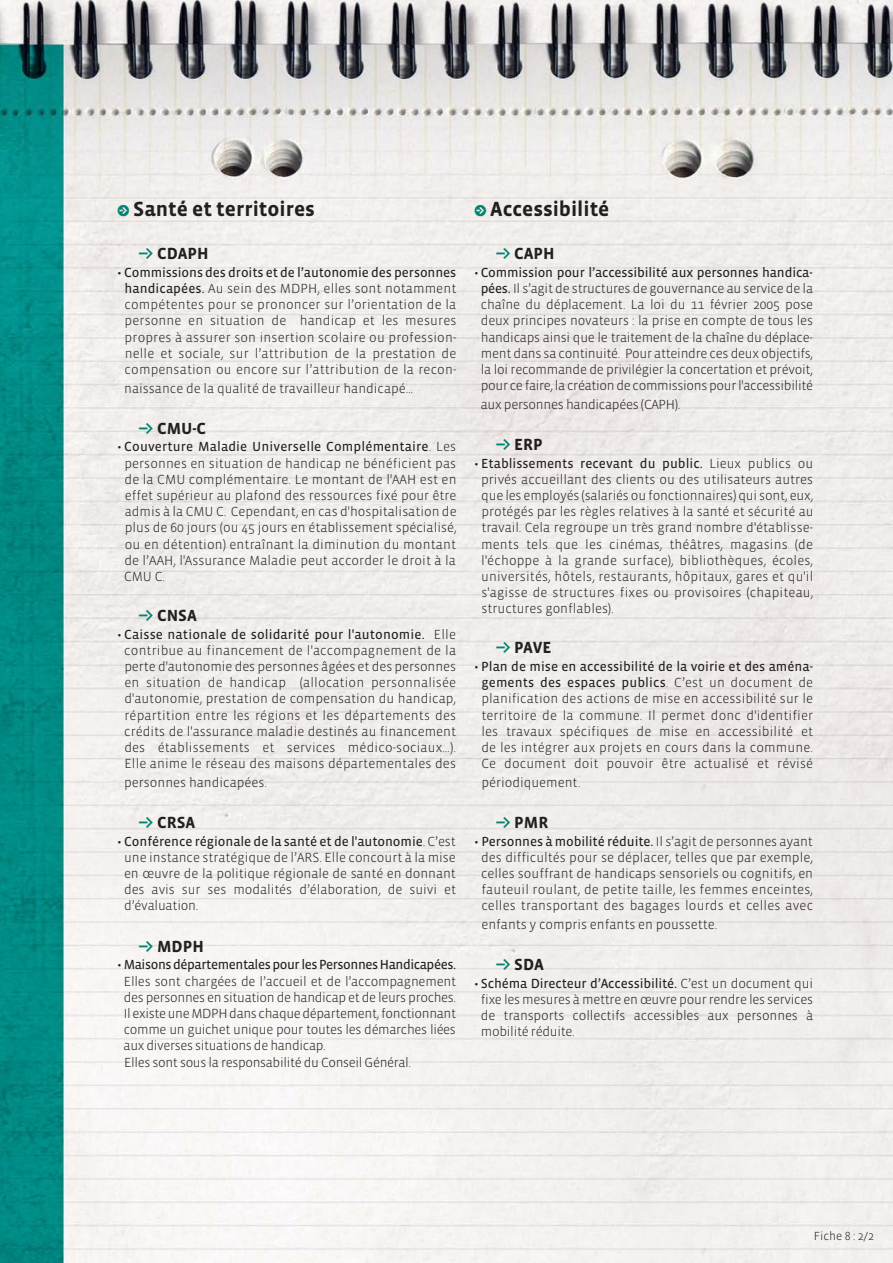
<style>
.page{position:relative;width:893px;height:1263px;background:#fff}
.page>*{position:absolute;margin:0;border:0;box-sizing:border-box;transform-origin:0 0}
.t1{font:700 21px "Vista Sans";color:#231f20}
.t2{font:700 16.5px "Vista Sans";color:#231f20}
.t3{font:300 13.5px/16.2px "Vista Sans";letter-spacing:-.005em;color:#231f20;text-align:justify}
.t4{font:13.5px/16.2px "Vista Sans Reg";letter-spacing:-.005em;color:#231f20;text-align:center}
.t5{font:300 13.5px/16.2px "Vista Sans";letter-spacing:-.025em;color:#231f20}
.t6{font:13.5px "Vista Sans Reg";letter-spacing:-.03em;color:#231f20}
.t7{font:300 12px "Vista Sans";color:#231f20}
.s1{font-family:"Klavika Arrows";font-size:16.5px;color:#008372}
.s2{font-family:"Klavika Arrows";color:#008372}
.s3{font-family:"Vista Sans";font-weight:300}
.s4{font-family:"Vista Sans Reg";font-weight:400}
</style>
<div class="page">
<img style="left:0;top:0;width:893px;height:1263px">
<h1 class="t1" style="left:117px;top:196px;width:199px"><span class="s1">r</span> Santé et territoires</h1>
<p class="t2" style="left:138px;top:244px;width:72px"><span class="s2">J</span> CDAPH</p>
<p class="t4" style="left:117px;top:264px;width:341px"><span class="s3">•</span> Commissions des droits et de l’autonomie des personnes</p>
<p class="t3" style="left:124px;top:280px;width:333px"><span class="s4">handicapées.</span> Au sein des MDPH, elles sont notamment compétentes pour se prononcer sur l’orientation de la personne en situation de handicap et les mesures propres à assurer son insertion scolaire ou profession&shy;nelle et sociale, sur l’attribution de la prestation de compensation ou encore sur l’attribution de la recon-</p>
<p class="t3" style="left:124px;top:380px;width:290px">naissance de la qualité de travailleur handicapé…</p>
<p class="t2" style="left:138px;top:418px;width:69px"><span class="s2">J</span> CMU-C</p>
<p class="t4" style="left:117px;top:439px;width:341px"><span class="s3">•</span> Couverture Maladie Universelle Complémentaire<span class="s3">. Les</span></p>
<p class="t3" style="left:124px;top:455px;width:334px">personnes en situation de handicap ne bénéficient pas de la CMU complémentaire. Le montant de l'AAH est en effet supérieur au plafond des ressources fixé pour être admis à la CMU C. Cependant, en cas d'hospitalisation de plus de 60 jours (ou 45 jours en établissement spécialisé, ou en détention) entraînant la diminution du montant de l’AAH, l'Assurance Maladie peut accorder le droit à la CMU C.</p>
<p class="t2" style="left:138px;top:605px;width:60px"><span class="s2">J</span> CNSA</p>
<p class="t4" style="left:117px;top:626px;width:341px"><span class="s3">•</span> Caisse nationale de solidarité pour l'autonomie. <span class="s3">Elle</span></p>
<p class="t3" style="left:124px;top:642px;width:333px">contribue au financement de l'accompagnement de la perte d'autonomie des personnes âgées et des personnes en situation de handicap (allocation personnalisée d'autonomie, prestation de compensation du handicap, répartition entre les régions et les départements des crédits de l'assurance maladie destinés au financement des établissements et services médico-sociaux…).<br>Elle anime le réseau des maisons départementales des</p>
<p class="t3" style="left:124px;top:774px;width:144px">personnes handicapées.</p>
<p class="t2" style="left:138px;top:812px;width:59px"><span class="s2">J</span> CRSA</p>
<p class="t4" style="left:117px;top:833px;width:340px"><span class="s3">•</span> Conférence régionale de la santé et de l'autonomie<span class="s3">. C’est</span></p>
<p class="t3" style="left:124px;top:849px;width:333px">une instance stratégique de l’ARS. Elle concourt à la mise en œuvre de la politique régionale de santé en donnant des avis sur ses modalités d’élaboration, de suivi et d’évaluation.</p>
<p class="t2" style="left:138px;top:936px;width:67px"><span class="s2">J</span> MDPH</p>
<p class="t6" style="left:117px;top:957px;width:341px"><span class="s3">•</span> Maisons départementales pour les Personnes Handicapées.</p>
<p class="t5" style="left:124px;top:973px;width:334px">Elles sont chargées de l’accueil et de l’accompagnement des personnes en situation de handicap et de leurs proches.<br>Il existe une MDPH dans chaque département, fonctionnant comme un guichet unique pour toutes les démarches liées aux diverses situations de handicap.<br>Elles sont sous la responsabilité du Conseil Général.</p>
<h1 class="t1" style="left:474px;top:196px;width:137px"><span class="s1">r</span> Accessibilité</h1>
<p class="t2" style="left:495px;top:244px;width:61px"><span class="s2">J</span> CAPH</p>
<p class="t4" style="left:474px;top:264px;width:340px"><span class="s3">•</span> Commission pour l’accessibilité aux personnes handica-</p>
<p class="t3" style="left:481px;top:280px;width:334px"><span class="s4">pées.</span> Il s’agit de structures de gouvernance au service de la chaîne du déplacement. La loi du 11 février 2005 pose deux principes novateurs : la prise en compte de tous les handicaps ainsi que le traitement de la chaîne du déplace&shy;ment dans sa continuité. Pour atteindre ces deux objectifs, la loi recommande de privilégier la concertation et prévoit, pour ce faire, la création de commissions pour l'accessibilité</p>
<p class="t3" style="left:481px;top:396px;width:201px">aux personnes handicapées (CAPH).</p>
<p class="t2" style="left:495px;top:434px;width:49px"><span class="s2">J</span> ERP</p>
<p class="t4" style="left:474px;top:455px;width:341px"><span class="s3">•</span> Etablissements recevant du public. <span class="s3">Lieux publics ou</span></p>
<p class="t3" style="left:481px;top:471px;width:334px">privés accueillant des clients ou des utilisateurs autres que les employés (salariés ou fonctionnaires) qui sont, eux, protégés par les règles relatives à la santé et sécurité au travail. Cela regroupe un très grand nombre d'établisse&shy;ments tels que les cinémas, théâtres, magasins (de l'échoppe à la grande surface), bibliothèques, écoles, universités, hôtels, restaurants, hôpitaux, gares et qu'il s'agisse de structures fixes ou provisoires (chapiteau, structures gonflables).</p>
<p class="t2" style="left:495px;top:638px;width:58px"><span class="s2">J</span> PAVE</p>
<p class="t4" style="left:474px;top:658px;width:341px"><span class="s3">•</span> Plan de mise en accessibilité de la voirie et des aména&shy;gements des espaces publics<span class="s3">. C’est un document de</span></p>
<p class="t3" style="left:481px;top:690px;width:333px">planification des actions de mise en accessibilité sur le territoire de la commune. Il permet donc d'identifier les travaux spécifiques de mise en accessibilité et de les intégrer aux projets en cours dans la commune.<br>Ce document doit pouvoir être actualisé et révisé</p>
<p class="t3" style="left:481px;top:774px;width:101px">périodiquement.</p>
<p class="t2" style="left:495px;top:812px;width:54px"><span class="s2">J</span> PMR</p>
<p class="t4" style="left:474px;top:833px;width:340px"><span class="s3">•</span> Personnes à mobilité réduite. <span class="s3">Il s’agit de personnes ayant</span></p>
<p class="t3" style="left:481px;top:849px;width:334px">des difficultés pour se déplacer, telles que par exemple, celles souffrant de handicaps sensoriels ou cognitifs, en fauteuil roulant, de petite taille, les femmes enceintes, celles transportant des bagages lourds et celles avec</p>
<p class="t3" style="left:481px;top:916px;width:237px">enfants y compris enfants en poussette.</p>
<p class="t2" style="left:495px;top:955px;width:50px"><span class="s2">J</span> SDA</p>
<p class="t4" style="left:474px;top:975px;width:341px"><span class="s3">•</span> Schéma Directeur d’Accessibilité. <span class="s3">C’est un document qui</span></p>
<p class="t3" style="left:481px;top:991px;width:334px">fixe les mesures à mettre en œuvre pour rendre les services de transports collectifs accessibles aux personnes à mobilité réduite.</p>
<p class="t7" style="left:814px;top:1228px;width:62px">Fiche 8 : 2/2</p>
</div>
